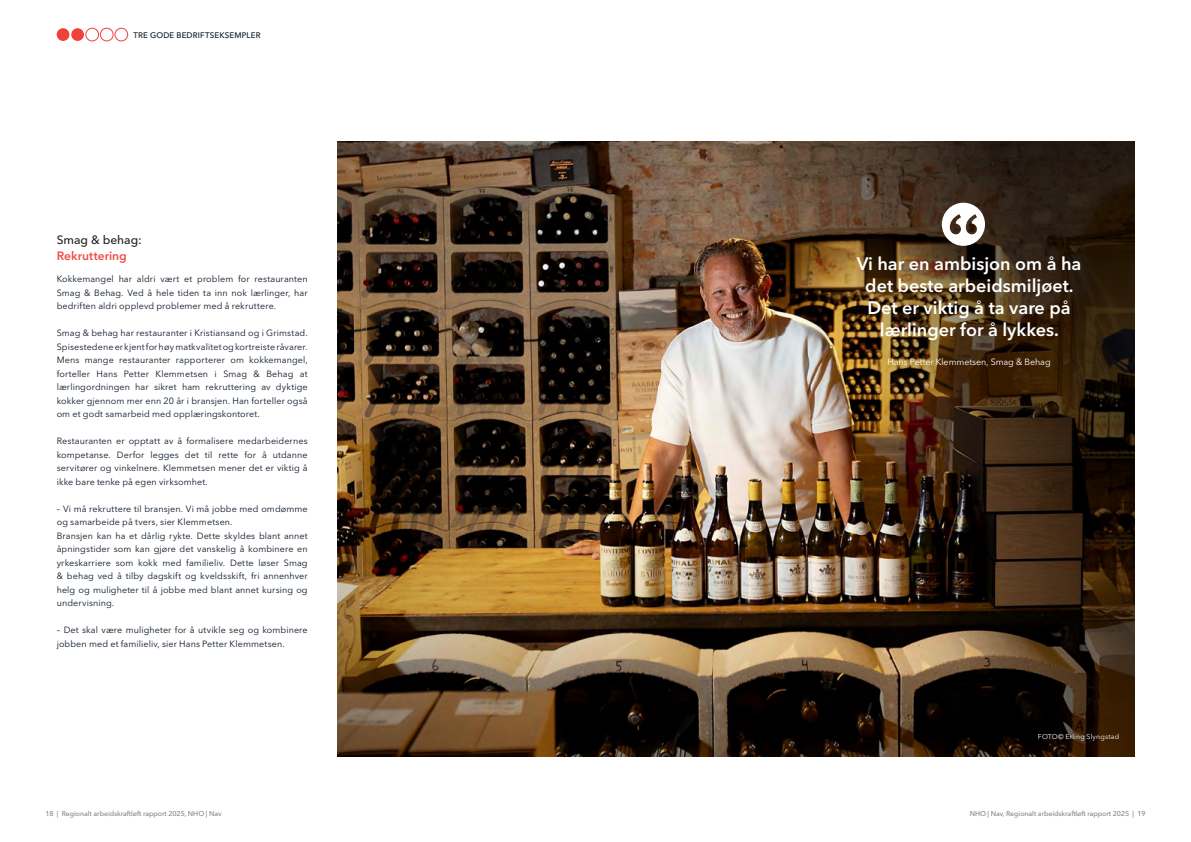
<style>
.page{position:relative;width:1191px;height:842px;background:#fff}
.page>*{position:absolute;margin:0;border:0;box-sizing:border-box;transform-origin:0 0}
.NHO-sitat{font:600 18px/22px "Avenir Next LT Pro";color:#fff;text-align:center}
.NHO-mellomtittel_hoved{font:600 12px/16px "Avenir Next LT Pro";color:#f04d47}
.NHO-brødtekst{font:9px/13.5px "Avenir Next LT Pro";letter-spacing:.01em;color:#0a1726;text-align:justify}
.Fotnote{font:9px "Avenir Next LT Pro";letter-spacing:-.01em;color:#fff}
.NHO-brødtekst-2{font:500 8px "Avenir Next LT Pro";letter-spacing:.015em;color:#0a1726}
.t1{font:500 7px "Avenir Next LT Pro";letter-spacing:-.01em;color:#868686}
.NHO-brødtekst-3{font:7px "Avenir Next LT Pro";letter-spacing:.02em;color:#fff}
.s1{font-weight:500;color:#222}
</style>
<div class="page">
<img style="left:337px;top:142px;width:797px;height:615px">
<svg style="left:941px;top:203px;width:44px;height:43px"></svg>
<div style="left:57px;top:28px;width:12px;height:13px;background:#ef413a;border-radius:50%"></div>
<div style="left:71px;top:28px;width:13px;height:13px;background:#ef413a;border-radius:50%"></div>
<div style="left:86px;top:28px;width:13px;height:13px;border:1px solid #ef413a;border-radius:50%"></div>
<div style="left:100px;top:28px;width:13px;height:13px;border:1px solid #ef413a;border-radius:50%"></div>
<div style="left:115px;top:28px;width:13px;height:13px;border:1px solid #ef413a;border-radius:50%"></div>
<p class="NHO-brødtekst-2" style="left:133px;top:31px;width:129px">TRE GODE BEDRIFTSEKSEMPLER</p>
<p class="NHO-mellomtittel_hoved" style="left:57px;top:232px;width:86px"><span class="s1">Smag &amp; behag:<br></span>Rekruttering</p>
<p class="NHO-brødtekst" style="left:57px;top:272px;width:252px">Kokkemangel har aldri vært et problem for restauranten Smag &amp; Behag. Ved å hele tiden ta inn nok lærlinger, har bedriften aldri opplevd problemer med å rekruttere.</p>
<p class="NHO-brødtekst" style="left:57px;top:326px;width:252px">Smag &amp; behag har restauranter i Kristiansand og i Grimstad.<br>Spisestedene er kjent for høy matkvalitet og kortreiste råvarer.<br>Mens mange restauranter rapporterer om kokkemangel, forteller Hans Petter Klemmetsen i Smag &amp; Behag at lærlingordningen har sikret ham rekruttering av dyktige kokker gjennom mer enn 20 år i bransjen. Han forteller også om et godt samarbeid med opplæringskontoret.</p>
<p class="NHO-brødtekst" style="left:57px;top:434px;width:252px">Restauranten er opptatt av å formalisere medarbeidernes kompetanse. Derfor legges det til rette for å utdanne servitører og vinkelnere. Klemmetsen mener det er viktig å ikke bare tenke på egen virksomhet.</p>
<p class="NHO-brødtekst" style="left:57px;top:502px;width:252px">– Vi må rekruttere til bransjen. Vi må jobbe med omdømme og samarbeide på tvers, sier Klemmetsen.</p>
<p class="NHO-brødtekst" style="left:57px;top:529px;width:252px">Bransjen kan ha et dårlig rykte. Dette skyldes blant annet åpningstider som kan gjøre det vanskelig å kombinere en yrkeskarriere som kokk med familieliv. Dette løser Smag &amp; behag ved å tilby dagskift og kveldsskift, fri annenhver helg og muligheter til å jobbe med blant annet kursing og undervisning.</p>
<p class="NHO-brødtekst" style="left:57px;top:623px;width:252px">– Det skal være muligheter for å utvikle seg og kombinere jobben med et familieliv, sier Hans Petter Klemmetsen.</p>
<p class="NHO-sitat" style="left:856px;top:253px;width:226px">Vi har en ambisjon om å ha det beste arbeidsmiljøet.<br>Det er viktig å ta vare på lærlinger for å lykkes.</p>
<p class="Fotnote" style="left:887px;top:357px;width:165px">Hans Petter Klemmetsen, Smag &amp; Behag</p>
<p class="NHO-brødtekst-3" style="left:1038px;top:732px;width:83px">FOTO© Erling Slyngstad</p>
<p class="t1" style="left:45px;top:810px;width:178px">18 | Regionalt arbeidskraftløft rapport 2025, NHO | Nav</p>
<p class="t1" style="left:969px;top:810px;width:177px">NHO | Nav, Regionalt arbeidskraftløft rapport 2025 | 19</p>
</div>
